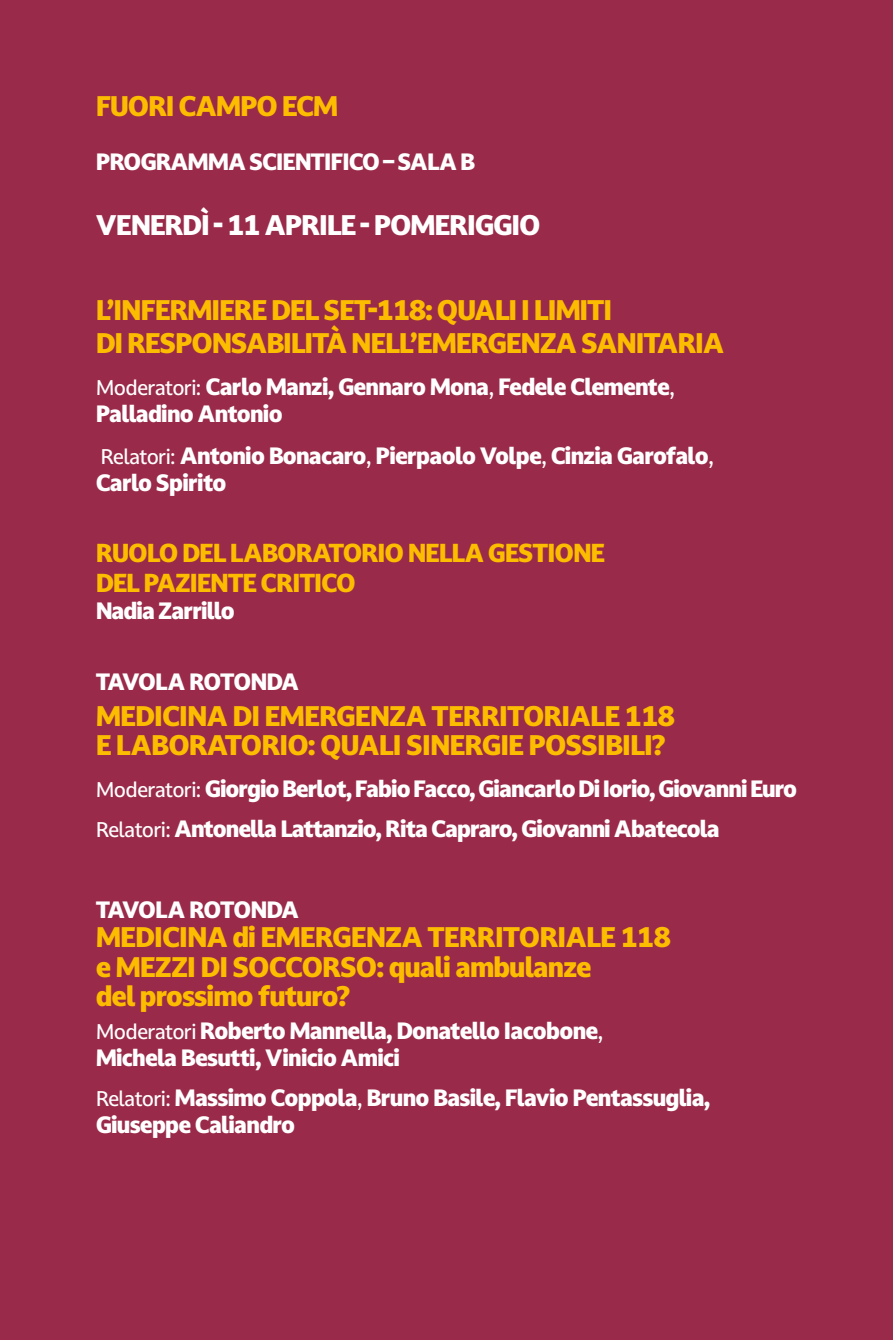
<style>
.page{position:relative;width:893px;height:1340px;background:#fff}
.page>*{position:absolute;margin:0;border:0;box-sizing:border-box;transform-origin:0 0}
.t1{font:900 27px/29.2px "Darkmode Darkmode On";letter-spacing:-.04em;color:#fcbd00}
.t2{font:900 27px "Darkmode Darkmode On";letter-spacing:-.05em;color:#fff}
.t3{font:900 24.75px/29.7px "Darkmode Darkmode On";letter-spacing:-.05em;color:#fcbd00}
.t4{font:900 22.5px/27px "Darkmode Darkmode On";letter-spacing:-.04em;color:#fff}
.t5{font:900 22.5px "Darkmode Darkmode On";letter-spacing:-.06em;color:#fff}
.s1{font-weight:500;font-size:20.25px}
.s2{font-weight:500}
</style>
<div class="page">
<div style="left:0;top:0;width:893px;height:1339px;background:#9a2a49"></div>
<p class="t1" style="left:96px;top:91px;width:244px">FUORI CAMPO ECM</p>
<p class="t4" style="left:96px;top:147px;width:381px">PROGRAMMA SCIENTIFICO – SALA B</p>
<p class="t2" style="left:96px;top:206px;width:446px">VENERDÌ - 11 APRILE - POMERIGGIO</p>
<p class="t1" style="left:96px;top:293px;width:630px;line-height:32.4px">L’INFERMIERE DEL SET-118: QUALI I LIMITI<br>DI RESPONSABILITÀ NELL’EMERGENZA SANITARIA</p>
<p class="t4" style="left:96px;top:372px;width:581px"><span class="s1">Moderatori:</span> Carlo Manzi, Gennaro Mona<span class="s2">,</span> Fedele Clemente<span class="s2">,<br></span>Palladino Antonio</p>
<p class="t4" style="left:96px;top:441px;width:620px"><span class="s1">Relatori:</span> Antonio Bonacaro<span class="s2">,</span> Pierpaolo Volpe<span class="s2">,</span> Cinzia Garofalo<span class="s2">,<br></span>Carlo Spirito</p>
<p class="t3" style="left:96px;top:538px;width:511px">RUOLO DEL LABORATORIO NELLA GESTIONE<br>DEL PAZIENTE CRITICO</p>
<p class="t4" style="left:96px;top:597px;width:141px">Nadia Zarrillo</p>
<p class="t5" style="left:96px;top:667px;width:205px">TAVOLA ROTONDA</p>
<p class="t1" style="left:96px;top:701px;width:581px">MEDICINA DI EMERGENZA TERRITORIALE 118<br>E LABORATORIO: QUALI SINERGIE POSSIBILI?</p>
<p class="t4" style="left:96px;top:768px;width:703px;line-height:39.8px"><span class="s1">Moderatori:</span> Giorgio Berlot, Fabio Facco, Giancarlo Di Iorio, Giovanni Euro<br><span class="s1">Relatori:</span> Antonella Lattanzio, Rita Capraro, Giovanni Abatecola</p>
<p class="t5" style="left:96px;top:894px;width:205px">TAVOLA ROTONDA</p>
<p class="t1" style="left:96px;top:922px;width:577px">MEDICINA di EMERGENZA TERRITORIALE 118 e MEZZI DI SOCCORSO: quali ambulanze<br>del prossimo futuro?</p>
<p class="t4" style="left:96px;top:1017px;width:510px"><span class="s1">Moderatori</span> Roberto Mannella, Donatello Iacobone<span class="s2">,<br></span>Michela Besutti, Vinicio Amici</p>
<p class="t4" style="left:96px;top:1083px;width:616px"><span class="s1">Relatori:</span> Massimo Coppola<span class="s2">,</span> Bruno Basile, Flavio Pentassuglia,<br>Giuseppe Caliandro</p>
</div>
